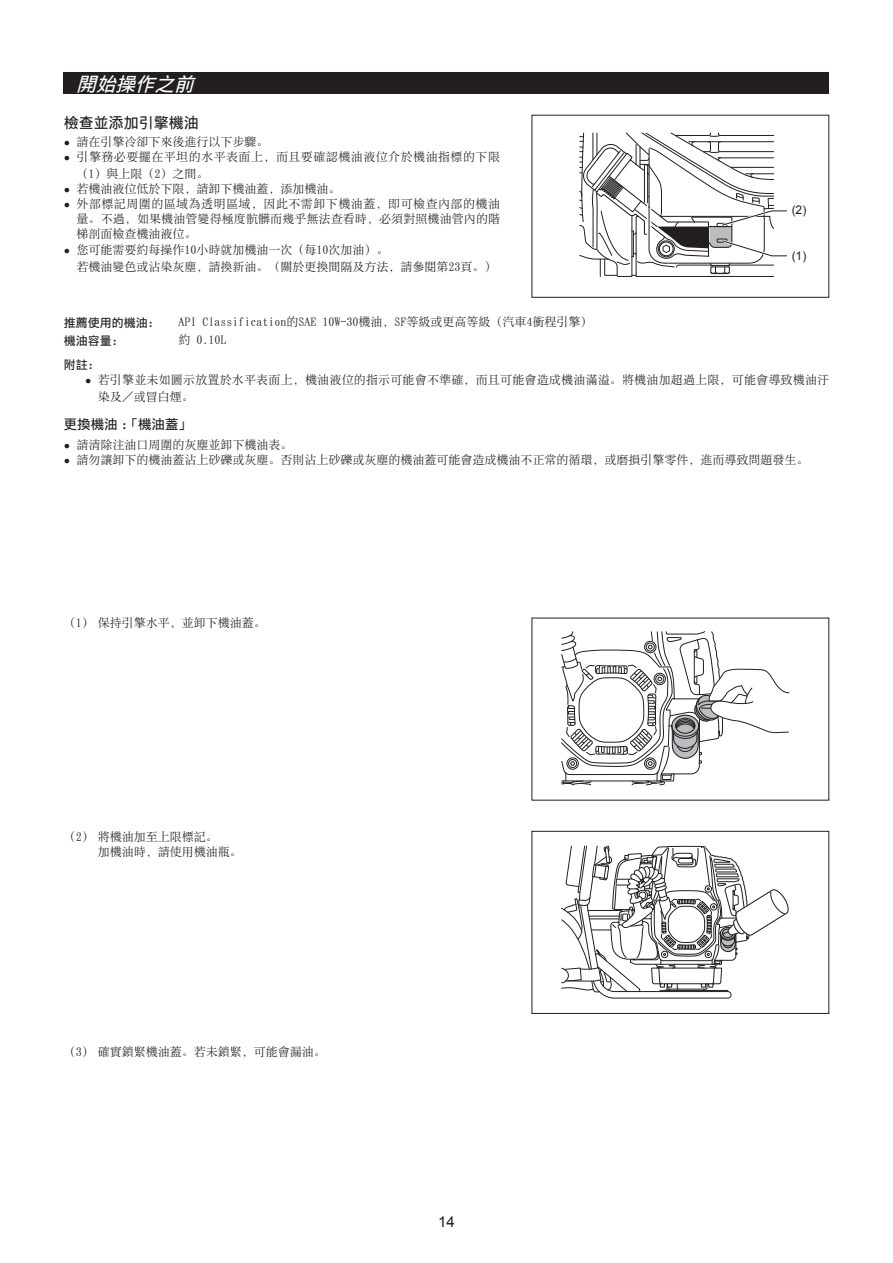
<style>
.page{position:relative;width:893px;height:1263px;background:#fff}
.page>*{position:absolute;margin:0;border:0;box-sizing:border-box;transform-origin:0 0}
.t1{font:italic 19.5px "DF Hei W5 A";color:#fff}
.t2{font:15px "DF Hei W5 A";color:#231f20}
.t3{font:15px "Arial";color:#231f20}
.t4{font:13.5px "DF Hei W5 A";color:#231f20}
.t5{font:12px/15px "DF Song W3 A";color:#231f20}
.t6{font:12px/16.5px "DF Song W3 A";letter-spacing:.04em;color:#231f20}
.t7{font:12px "DF Hei W5 A";color:#231f20}
.t8{font:12px "Arial";color:#231f20}
.s1{font-family:"Arial";font-size:10.5px}
</style>
<div class="page">
<div style="left:64px;top:72px;width:765px;height:22px;background:#231f20"></div>
<svg style="left:579px;top:133px;width:208px;height:144px"></svg>
<div style="left:531px;top:115px;width:298px;height:183px;border:1px solid #231f20"></div>
<svg style="left:561px;top:631px;width:228px;height:155px"></svg>
<svg style="left:561px;top:845px;width:228px;height:153px"></svg>
<div style="left:531px;top:831px;width:298px;height:183px;border:1px solid #231f20"></div>
<h1 class="t1" style="left:77px;top:75px;width:124px">開始操作之前</h1>
<p class="t2" style="left:64px;top:115px;width:136px">檢查並添加引擎機油</p>
<p class="t5" style="left:64px;top:134px;width:206px"><span class="s1">●</span> 請在引擎冷卻下來後進行以下步驟。</p>
<p class="t6" style="left:77px;top:149px;width:425px;text-indent:-13px"><span class="s1">●</span> 引擎務必要擺在平坦的水平表面上，而且要確認機油液位介於機油指標的下限（1）與上限（2）之間。</p>
<p class="t5" style="left:64px;top:181px;width:278px"><span class="s1">●</span> 若機油液位低於下限，請卸下機油蓋，添加機油。</p>
<p class="t5" style="left:77px;top:196px;width:425px;text-align:justify;text-indent:-13px"><span class="s1">●</span> 外部標記周圍的區域為透明區域，因此不需卸下機油蓋，即可檢查內部的機油量。不過，如果機油管變得極度骯髒而幾乎無法查看時，必須對照機油管內的階梯剖面檢查機油液位。</p>
<p class="t5" style="left:77px;top:242px;width:421px;line-height:16.5px;text-indent:-13px"><span class="s1">●</span> 您可能需要約每操作10小時就加機油一次（每10次加油）。<br>若機油變色或沾染灰塵，請換新油。（關於更換間隔及方法，請參閱第23頁。）</p>
<p class="t7" style="left:64px;top:316px;width:97px">推薦使用的機油：</p>
<p class="t5" style="left:179px;top:314px;width:409px">API Classification的SAE 10W-30機油，SF等級或更高等級 (汽車4衝程引擎)</p>
<p class="t7" style="left:64px;top:334px;width:62px">機油容量：</p>
<p class="t5" style="left:179px;top:333px;width:49px">約 0.10L</p>
<p class="t8" style="left:792px;top:202px;width:16px">(2)</p>
<p class="t8" style="left:792px;top:248px;width:16px">(1)</p>
<p class="t7" style="left:64px;top:359px;width:37px">附註：</p>
<p class="t5" style="left:98px;top:372px;width:733px;line-height:16.5px;text-indent:-13px"><span class="s1">●</span> 若引擎並未如圖示放置於水平表面上，機油液位的指示可能會不準確，而且可能會造成機油滿溢。將機油加超過上限，可能會導致機油汙染及／或冒白煙。</p>
<p class="t4" style="left:64px;top:418px;width:130px">更換機油：「機油蓋」</p>
<p class="t5" style="left:64px;top:437px;width:230px"><span class="s1">●</span> 請清除注油口周圍的灰塵並卸下機油表。</p>
<p class="t5" style="left:64px;top:452px;width:746px"><span class="s1">●</span> 請勿讓卸下的機油蓋沾上砂礫或灰塵。否則沾上砂礫或灰塵的機油蓋可能會造成機油不正常的循環，或磨損引擎零件，進而導致問題發生。</p>
<p class="t5" style="left:64px;top:615px;width:204px">（1）保持引擎水平，並卸下機油蓋。</p>
<p class="t5" style="left:98px;top:829px;width:146px;text-indent:-34px">（2）將機油加至上限標記。<br>加機油時，請使用機油瓶。</p>
<p class="t5" style="left:64px;top:1044px;width:264px">（3）確實鎖緊機油蓋。若未鎖緊，可能會漏油。</p>
<p class="t3" style="left:438px;top:1212px;width:18px">14</p>
</div>
